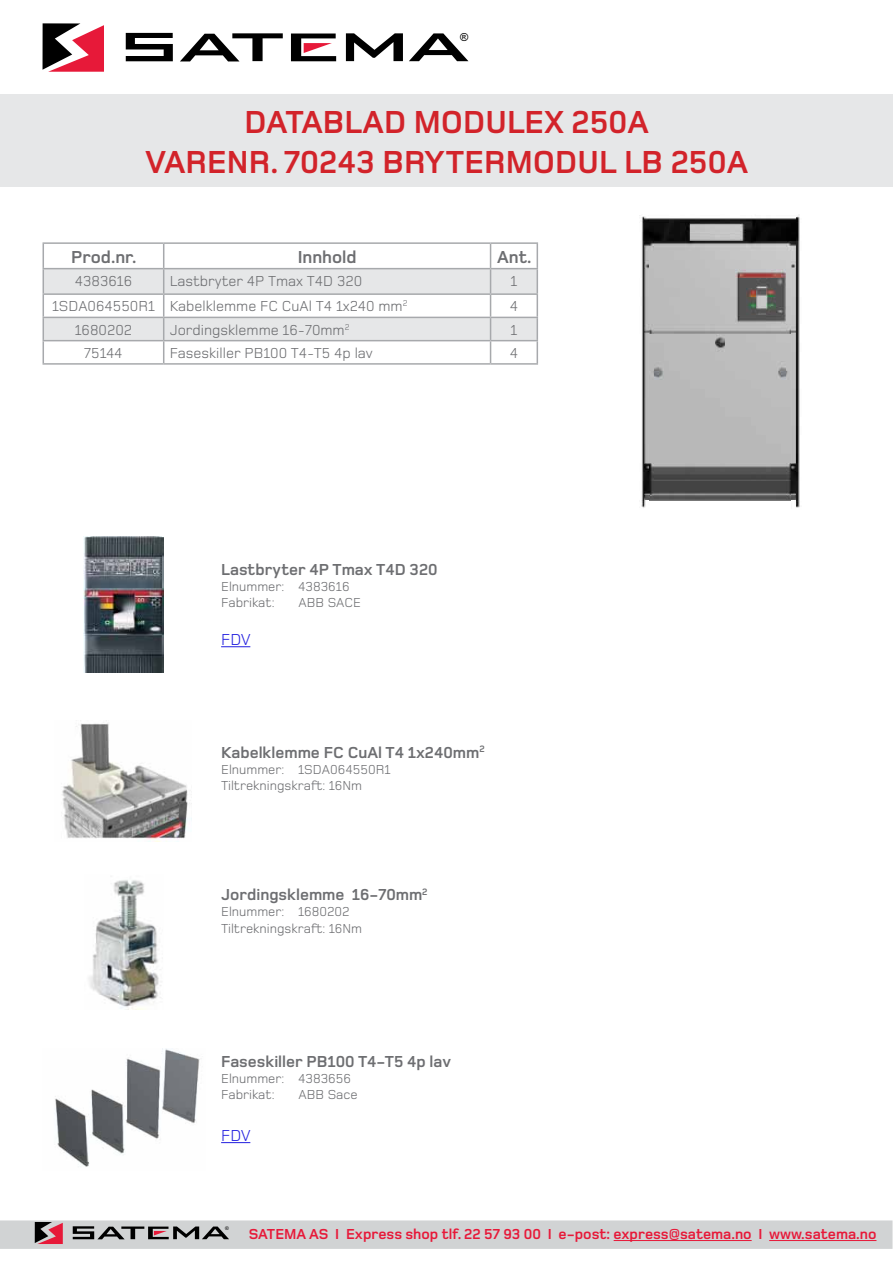
<style>
.page{position:relative;width:893px;height:1263px;background:#fff}
.page>*{position:absolute;margin:0;border:0;box-sizing:border-box;transform-origin:0 0}
.t1{font:700 33px/39.6px "Foundry Monoline";color:#d2232a}
.t2{font:700 18px "Foundry Monoline";color:#6d6e71}
.t3{font:700 16.5px "Foundry Monoline";color:#6d6e71}
.t4{font:16.5px "Foundry Monoline";letter-spacing:-.005em;color:#231fdf}
.t5{font:15px "Foundry Monoline";color:#6d6e71}
.t6{font:700 15px "Foundry Monoline";color:#e71939}
.t7{font:13.5px/16.2px "Foundry Monoline";color:#6d6e71}
.t8{font:11.1px "Arial";color:#000}
.t9{font:5.1px "Arial";color:#000}
</style>
<div class="page">
<svg style="left:43px;top:23px;width:61px;height:49px"></svg>
<svg style="left:126px;top:33px;width:47px;height:28px"></svg>
<svg style="left:346px;top:33px;width:57px;height:28px"></svg>
<svg style="left:180px;top:33px;width:103px;height:28px"></svg>
<svg style="left:409px;top:33px;width:59px;height:28px"></svg>
<svg style="left:291px;top:34px;width:45px;height:27px"></svg>
<div style="left:1px;top:1221px;width:891px;height:27px;background:#d1d3d4"></div>
<div style="left:0;top:1220px;width:892px;height:29px;border:2px solid #d1d3d4"></div>
<svg style="left:35px;top:1222px;width:28px;height:22px"></svg>
<svg style="left:73px;top:1226px;width:156px;height:13px"></svg>
<hr style="left:614px;top:1240px;width:138px;height:1px;background:#e71939">
<hr style="left:769px;top:1240px;width:107px;height:1px;background:#e71939">
<img style="left:89px;top:880px;width:72px;height:129px">
<svg style="left:639px;top:215px;width:161px;height:293px;background:#9f9f9f"></svg>
<svg style="left:221px;top:1142px;width:29px;height:1px"></svg>
<img style="left:62px;top:723px;width:130px;height:119px">
<svg style="left:221px;top:646px;width:29px;height:1px"></svg>
<hr style="left:43px;top:242px;width:121px;height:2px;background:#a7a9ac">
<hr style="left:164px;top:242px;width:327px;height:2px;background:#a7a9ac">
<hr style="left:491px;top:242px;width:47px;height:2px;background:#a7a9ac">
<svg style="left:43px;top:244px;width:495px;height:119px"></svg>
<hr style="left:43px;top:363px;width:121px;height:2px;background:#a7a9ac">
<hr style="left:164px;top:363px;width:327px;height:2px;background:#a7a9ac">
<hr style="left:491px;top:363px;width:47px;height:2px;background:#a7a9ac">
<img style="left:55px;top:1048px;width:145px;height:119px">
<img style="left:84px;top:536px;width:80px;height:136px">
<div style="left:0;top:94px;width:893px;height:92px;background:#e6e7e8"></div>
<p class="t8" style="left:460px;top:30px;width:10px">®</p>
<h1 class="t1" style="left:245px;top:103px;width:43px">Datablad</h1>
<h1 class="t1" style="left:145px;top:103px;width:601px;text-indent:268px">modulex 250A varenr. 70243 brytermodul lb 250a</h1>
<h2 class="t2" style="left:71px;top:247px;width:67px">Prod.nr.</h2>
<h2 class="t2" style="left:298px;top:247px;width:60px">Innhold</h2>
<h2 class="t2" style="left:497px;top:247px;width:36px">Ant.</h2>
<p class="t5" style="left:75px;top:273px;width:59px">4383616</p>
<p class="t5" style="left:170px;top:273px;width:194px">Lastbryter 4P Tmax T4D 320</p>
<p class="t5" style="left:511px;top:273px;width:8px">1</p>
<p class="t5" style="left:52px;top:298px;width:357px">1SDA064550R1 Kabelklemme FC CuAl T4 1x240 mm<sup>2</sup></p>
<p class="t5" style="left:510px;top:298px;width:10px">4</p>
<p class="t5" style="left:75px;top:322px;width:59px">1680202</p>
<p class="t5" style="left:170px;top:322px;width:181px">Jordingsklemme 16-70mm<sup>2</sup></p>
<p class="t5" style="left:511px;top:322px;width:8px">1</p>
<p class="t5" style="left:84px;top:345px;width:40px">75144</p>
<p class="t5" style="left:170px;top:345px;width:205px">Faseskiller PB100 T4-T5 4p lav</p>
<p class="t5" style="left:510px;top:345px;width:10px">4</p>
<p class="t3" style="left:221px;top:560px;width:218px">Lastbryter 4P Tmax T4D 320</p>
<p class="t7" style="left:221px;top:578px;width:130px">Elnummer: 4383616<br>Fabrikat:</p>
<p class="t7" style="left:298px;top:594px;width:64px">ABB SACE</p>
<p class="t4" style="left:221px;top:631px;width:31px">FDV</p>
<p class="t3" style="left:221px;top:744px;width:265px">Kabelklemme FC CuAl T4 1x240mm<sup>2</sup></p>
<p class="t7" style="left:221px;top:761px;width:171px">Elnummer: 1SDA064550R1<br>Tiltrekningskraft: 16Nm</p>
<p class="t3" style="left:221px;top:886px;width:208px">Jordingsklemme 16-70mm<sup>2</sup></p>
<p class="t7" style="left:221px;top:904px;width:142px">Elnummer: 1680202<br>Tiltrekningskraft: 16Nm</p>
<p class="t3" style="left:221px;top:1052px;width:231px">Faseskiller PB100 T4-T5 4p lav</p>
<p class="t7" style="left:221px;top:1070px;width:131px">Elnummer: 4383656<br>Fabrikat:</p>
<p class="t7" style="left:298px;top:1087px;width:61px">ABB Sace</p>
<p class="t4" style="left:221px;top:1127px;width:31px">FDV</p>
<p class="t9" style="left:225px;top:1225px;width:5px">®</p>
<p class="t6" style="left:249px;top:1226px;width:629px">SATEMA AS I Express shop tlf. 22 57 93 00 I e-post: express@satema.no I www.satema.no</p>
</div>
